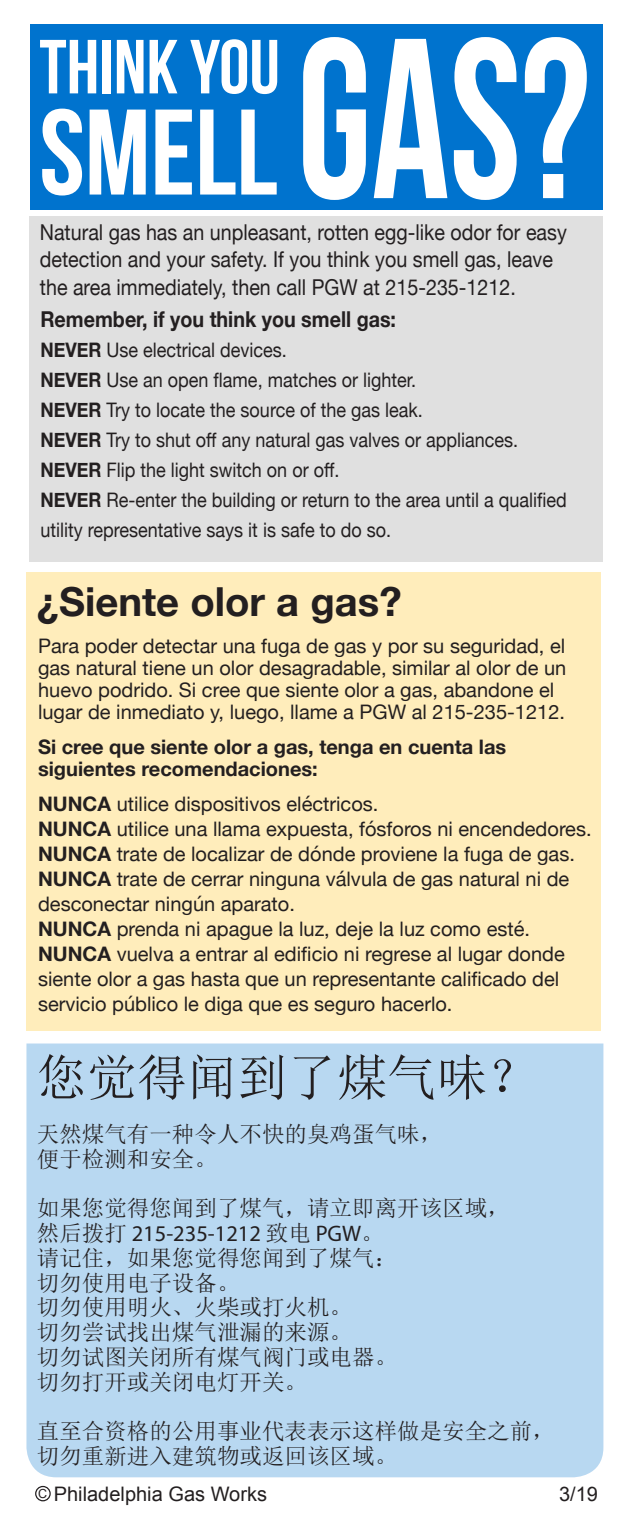
<style>
.page{position:relative;width:631px;height:1526px;background:#fff}
.page>*{position:absolute;margin:0;border:0;box-sizing:border-box;transform-origin:0 0}
.t1{font:700 227.5px "Bebas Neue";color:#fff;scale:.84 1}
.t2{font:700 121.5px "Bebas Neue";color:#fff}
.t3{font:700 76.5px "Bebas Neue";color:#fff}
.t4{font:50px "Sim Sun";color:#231f20}
.t5{font:700 40px "Helvetica Neue";color:#231f20}
.t6{font:22.5px/24.8px "Sim Sun";color:#231f20}
.Paragraph_Style_1{font:22px/27.5px "Helvetica Neue";color:#231f20;scale:.9 1}
.Paragraph_Style_1-2{font:700 22px "Helvetica Neue";color:#231f20;scale:.9 1}
.Paragraph_Style_2{font:20px/25px "Helvetica Neue";color:#231f20}
.Paragraph_Style_1-3{font:20px/30px "Helvetica Neue";color:#231f20;scale:.9 1}
.Paragraph_Style_2-2{font:700 20px/22px "Helvetica Neue";color:#231f20}
.t7{font:20px "Arial";color:#231f20}
.t8{font:12.5px "Arial";color:#231f20}
.s1{font-weight:700}
.s2{font-family:"Myriad Pro"}
</style>
<div class="page">
<div style="left:26px;top:1043px;width:577px;height:434px;background:#b8d8f1"></div>
<div style="left:26px;top:572px;width:575px;height:459px;background:#ffedbb"></div>
<div style="left:30px;top:217px;width:572px;height:345px;background:#e0e0e0"></div>
<div style="left:35px;top:1486px;width:16px;height:15px;border:1px solid #231f20;border-radius:50%"></div>
<div style="left:31px;top:25px;width:571px;height:185px;background:#0073ce"></div>
<p class="t1" style="left:297px;top:-5px;width:350px">GAS?</p>
<p class="Paragraph_Style_1" style="left:40px;top:219px;width:587px">Natural gas has an unpleasant, rotten egg-like odor for easy detection and your safety. If you think you smell gas, leave the area immediately, then call PGW at 215-235-1212.</p>
<p class="Paragraph_Style_1-2" style="left:40px;top:302px;width:396px">Remember, if you think you smell gas:</p>
<p class="Paragraph_Style_1-3" style="left:40px;top:336px;width:586px"><span class="s1">NEVER</span> Use electrical devices.<br><span class="s1">NEVER</span> Use an open flame, matches or lighter.<br><span class="s1">NEVER</span> Try to locate the source of the gas leak.<br><span class="s1">NEVER</span> Try to shut off any natural gas valves or appliances.<br><span class="s1">NEVER</span> Flip the light switch on or off.<br><span class="s1">NEVER</span> Re-enter the building or return to the area until a qualified utility representative says it is safe to do so.</p>
<p class="t3" style="left:39px;top:25px;width:242px">THINK YOU</p>
<p class="t2" style="left:39px;top:86px;width:240px">SMELL</p>
<p class="t5" style="left:37px;top:570px;width:366px">¿Siente olor a gas?</p>
<p class="Paragraph_Style_2" style="left:38px;top:635px;width:529px;line-height:22px">Para poder detectar una fuga de gas y por su seguridad, el gas natural tiene un olor desagradable, similar al olor de un huevo podrido. Si cree que siente olor a gas, abandone el lugar de inmediato y, luego, llame a PGW al 215-235-1212.</p>
<p class="Paragraph_Style_2-2" style="left:38px;top:737px;width:469px">Si cree que siente olor a gas, tenga en cuenta las siguientes recomendaciones:</p>
<p class="Paragraph_Style_2" style="left:38px;top:792px;width:555px"><span class="s1">NUNCA</span> utilice dispositivos eléctricos.<br><span class="s1">NUNCA</span> utilice una llama expuesta, fósforos ni encendedores.<br><span class="s1">NUNCA</span> trate de localizar de dónde proviene la fuga de gas.<br><span class="s1">NUNCA</span> trate de cerrar ninguna válvula de gas natural ni de desconectar ningún aparato.<br><span class="s1">NUNCA</span> prenda ni apague la luz, deje la luz como esté.<br><span class="s1">NUNCA</span> vuelva a entrar al edificio ni regrese al lugar donde siente olor a gas hasta que un representante calificado del servicio público le diga que es seguro hacerlo.</p>
<p class="t4" style="left:37px;top:1052px;width:501px">您觉得闻到了煤气味？</p>
<p class="t6" style="left:37px;top:1121px;width:406px">天然煤气有一种令人不快的臭鸡蛋气味，便于检测和安全。</p>
<p class="t6" style="left:37px;top:1196px;width:474px">如果您觉得您闻到了煤气，请立即离开该区域，然后拨打 <span class="s2">215-235-1212</span> 致电 <span class="s2">PGW</span>。<br>请记住，如果您觉得您闻到了煤气：<br>切勿使用电子设备。<br>切勿使用明火、火柴或打火机。<br>切勿尝试找出煤气泄漏的来源。<br>切勿试图关闭所有煤气阀门或电器。<br>切勿打开或关闭电灯开关。</p>
<p class="t6" style="left:37px;top:1419px;width:519px">直至合资格的公用事业代表表示这样做是安全之前，切勿重新进入建筑物或返回该区域。</p>
<p class="t8" style="left:38px;top:1485px;width:11px">C</p>
<p class="t7" style="left:54px;top:1481px;width:215px">Philadelphia Gas Works</p>
<p class="t7" style="left:559px;top:1481px;width:40px">3/19</p>
</div>
